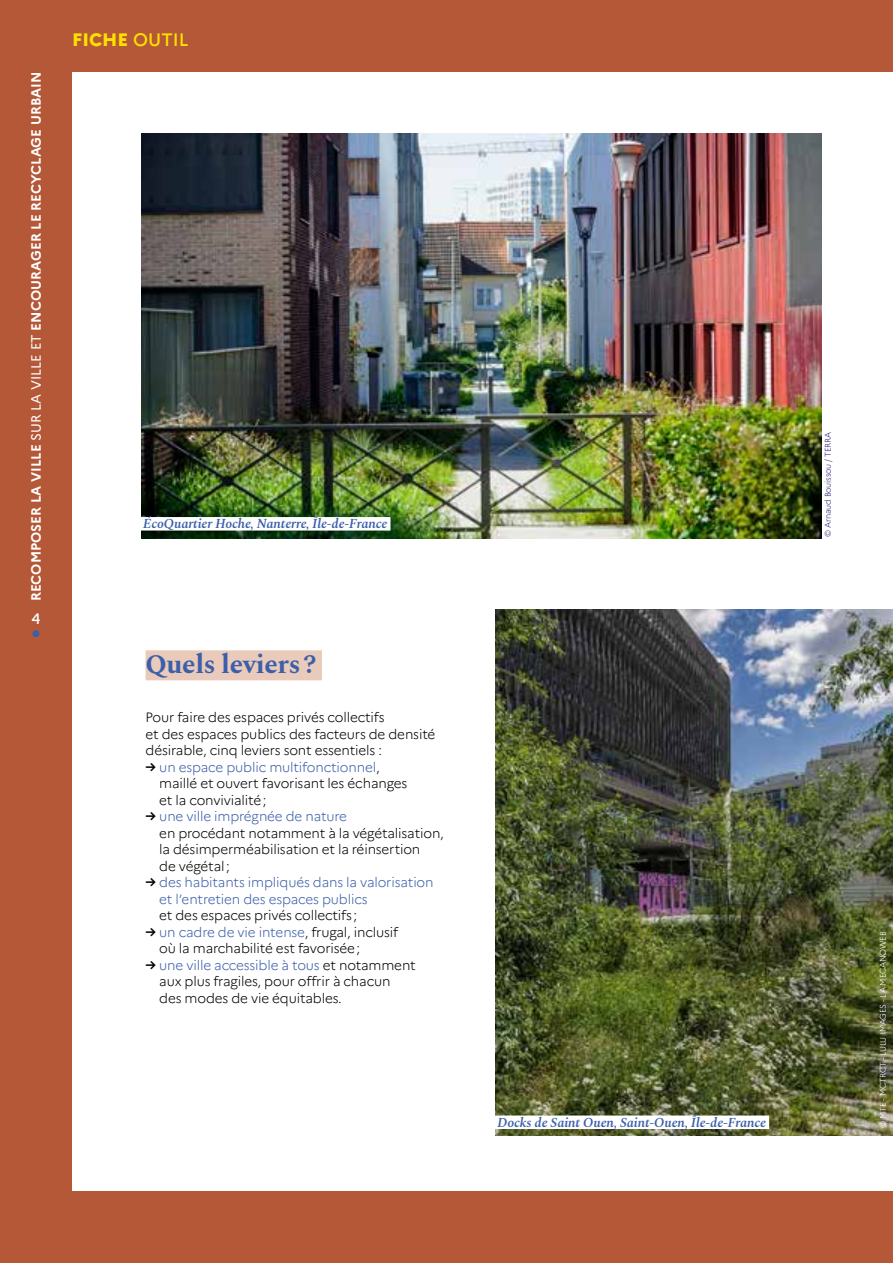
<style>
.page{position:relative;width:893px;height:1263px;background:#b45837}
.page>*{position:absolute;margin:0;border:0;box-sizing:border-box;transform-origin:0 0}
.t1{font:700 27px "Spectral";letter-spacing:-.01em;color:#3b5fa9}
.t2{font:800 18px "Marianne";color:#ffe000}
.t3{font:500 15px "Marianne";color:#fff}
.t4{font:300 13.5px/16.5px "Marianne";letter-spacing:-.01em;color:#000}
.t5{font:italic 600 13.5px "Spectral";letter-spacing:-.01em;color:#3b5fa9}
.t6{font:300 13.5px/16.5px "Marianne";letter-spacing:-.01em;color:#3b5fa9}
.t7{font:700 13.5px "Marianne";color:#fff}
.t8{font:300 8.25px "Marianne";letter-spacing:-.02em;color:#fff}
.t9{font:300 8.25px "Marianne";letter-spacing:-.02em;color:#292574}
.s1{font-weight:400}
.s2{font-weight:500}
.s3{font-weight:700}
.s4{color:#3b5fa9}
.s5{font-weight:700;color:#000}
</style>
<div class="page">
<div style="left:32px;top:630px;width:7px;height:7px;background:#3b5fa9;border-radius:50%"></div>
<div style="left:72px;top:72px;width:821px;height:1119px;background:#fff"></div>
<div style="left:146px;top:650px;width:176px;height:30px;background:#e9cabb"></div>
<img style="left:495px;top:609px;width:398px;height:527px">
<img style="left:141px;top:134px;width:680px;height:404px">
<div style="left:494px;top:1115px;width:275px;height:14px;background:#fff"></div>
<div style="left:140px;top:517px;width:250px;height:13px;background:#fff"></div>
<p class="t7" style="left:28px;top:601px;width:531px;rotate:-90deg">RECOMPOSER LA VILLE <span class="s1">SUR LA VILLE ET</span> ENCOURAGER LE RECYCLAGE URBAIN</p>
<p class="t3" style="left:31px;top:610px;width:10px">4</p>
<h2 class="t2" style="left:72px;top:29px;width:117px">FICHE <span class="s2">OUTIL</span></h2>
<p class="t5" style="left:143px;top:514px;width:246px">ÉcoQuartier Hoche, Nanterre, Île-de-France</p>
<h1 class="t1" style="left:146px;top:644px;width:172px">Quels leviers ?</h1>
<p class="t4" style="left:146px;top:709px;width:291px">Pour faire des espaces privés collectifs<br>et des espaces publics des facteurs de densité désirable, cinq leviers sont essentiels :</p>
<p class="t4" style="left:159px;top:759px;width:250px;text-indent:-14px"><span class="s3">→</span> <span class="s4">un espace public multifonctionnel</span>, maillé et ouvert favorisant les échanges et la convivialité;</p>
<p class="t4" style="left:159px;top:808px;width:286px;text-indent:-14px"><span class="s3">→</span> <span class="s4">une ville imprégnée de nature<br></span>en procédant notamment à la végétalisation, la désimperméabilisation et la réinsertion<br>de végétal;</p>
<p class="t6" style="left:159px;top:874px;width:276px;text-indent:-14px"><span class="s5">→</span> des habitants impliqués dans la valorisation et l’entretien des espaces publics</p>
<p class="t4" style="left:159px;top:907px;width:199px">et des espaces privés collectifs;</p>
<p class="t4" style="left:159px;top:924px;width:241px;text-indent:-14px"><span class="s3">→</span> <span class="s4">un cadre de vie intense</span>, frugal, inclusif où la marchabilité est favorisée;</p>
<p class="t4" style="left:159px;top:957px;width:258px;text-indent:-14px"><span class="s3">→</span> <span class="s4">une ville accessible à tous</span> et notamment aux plus fragiles, pour offrir à chacun des modes de vie équitables.</p>
<p class="t5" style="left:498px;top:1112px;width:270px">Docks de Saint Ouen, Saint-Ouen, Île-de-France</p>
<p class="t9" style="left:823px;top:537px;width:107px;rotate:-90deg">© Arnaud Bouissou / TERRA</p>
<p class="t8" style="left:878px;top:1128px;width:198px;rotate:-90deg">© MTE - MCTRCT - LULU IMAGES - LA MECANOWEB</p>
</div>
